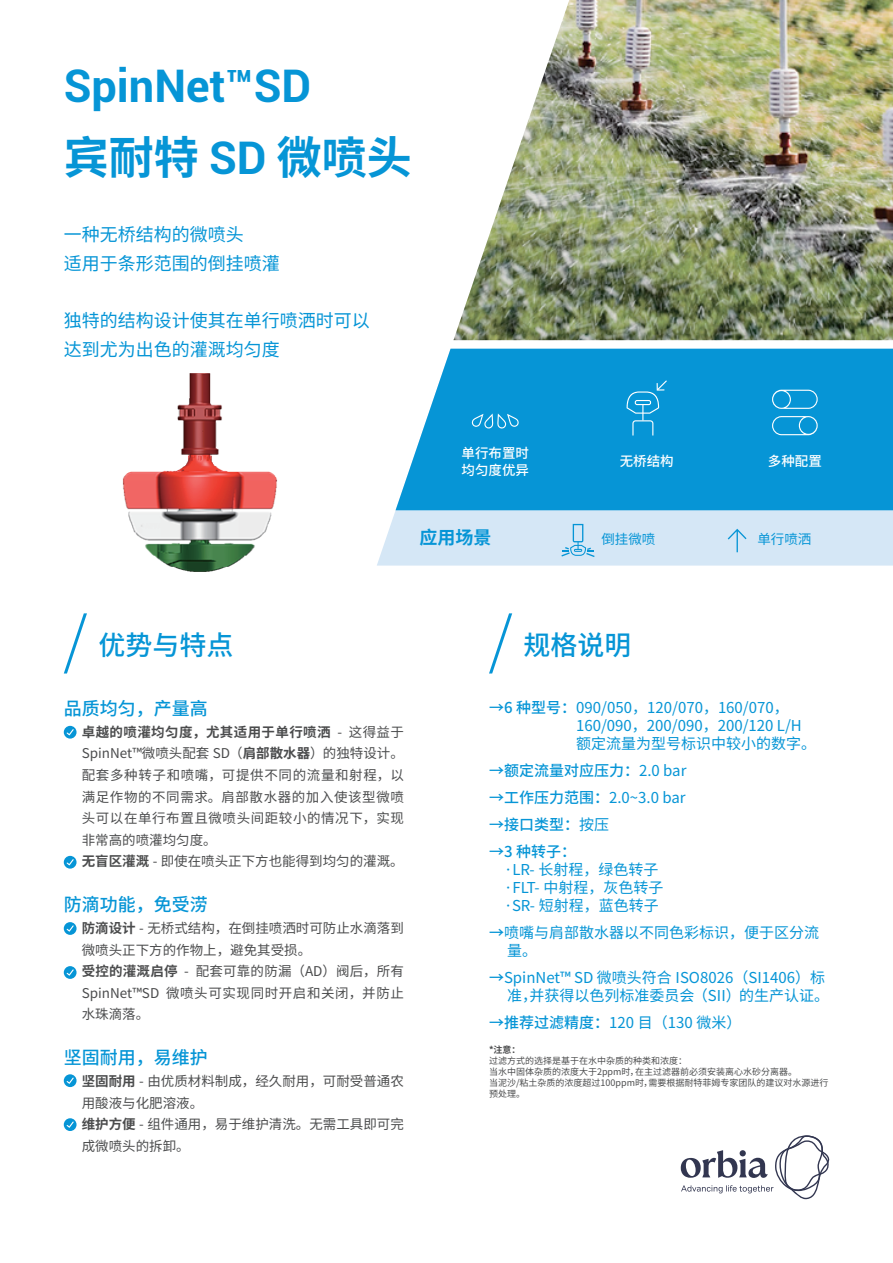
<style>
.page{position:relative;width:893px;height:1263px;background:#fff}
.page>*{position:absolute;margin:0;border:0;box-sizing:border-box;transform-origin:0 0}
.t1{font:700 45px "Roboto";color:#0695d6}
.t2{font:700 45px "Source Han Sans CN";color:#0695d6}
.t3{font:500 27px "Source Han Sans CN";color:#0695d6}
.t4{font:18px/28.8px "Source Han Sans CN";color:#0695d6}
.t5{font:500 18px "Source Han Sans CN";color:#0695d6}
.t6{font:700 18px "Source Han Sans CN";color:#0695d6}
.t7{font:15px/18px "Source Han Sans CN";color:#0695d6}
.t8{font:500 15px "Source Han Sans CN";color:#0695d6}
.t9{font:13.5px/21.6px "Source Han Sans CN";color:#4b4c4d}
.t10{font:13.5px/21.6px "Source Han Sans CN";letter-spacing:.045em;color:#4b4c4d}
.t11{font:500 13.5px/16.2px "Source Han Sans CN";color:#fff}
.t12{font:13.5px "Source Han Sans CN";color:#0695d6}
.t13{font:9px/10.8px "Source Han Sans CN";color:#4b4c4d}
.t14{font:700 9px "Source Han Sans CN";color:#4b4c4d}
.s1{font-family:"Roboto"}
.s2{font-weight:700}
.s3{font-weight:500}
.s4{font-weight:400}
</style>
<div class="page">
<div style="left:377px;top:509px;width:516px;height:57px;background:#d5e7f6"></div>
<div style="left:396px;top:349px;width:497px;height:161px;background:#0695d6"></div>
<img style="left:453px;top:0;width:440px;height:340px">
<svg style="left:64px;top:613px;width:23px;height:60px"></svg>
<svg style="left:489px;top:613px;width:23px;height:60px"></svg>
<svg style="left:64px;top:1074px;width:13px;height:13px"></svg>
<svg style="left:67px;top:1077px;width:7px;height:7px"></svg>
<svg style="left:64px;top:966px;width:13px;height:13px"></svg>
<svg style="left:67px;top:969px;width:7px;height:6px"></svg>
<svg style="left:64px;top:922px;width:13px;height:13px"></svg>
<svg style="left:67px;top:925px;width:7px;height:6px"></svg>
<svg style="left:64px;top:856px;width:13px;height:13px"></svg>
<svg style="left:67px;top:859px;width:7px;height:6px"></svg>
<svg style="left:64px;top:726px;width:13px;height:13px"></svg>
<svg style="left:67px;top:729px;width:7px;height:6px"></svg>
<svg style="left:64px;top:1118px;width:13px;height:13px"></svg>
<svg style="left:67px;top:1121px;width:7px;height:7px"></svg>
<svg style="left:772px;top:390px;width:46px;height:45px"></svg>
<svg style="left:472px;top:413px;width:47px;height:15px"></svg>
<svg style="left:627px;top:380px;width:40px;height:55px"></svg>
<img style="left:122px;top:373px;width:156px;height:199px">
<svg style="left:728px;top:529px;width:18px;height:23px"></svg>
<svg style="left:561px;top:524px;width:34px;height:33px"></svg>
<svg style="left:681px;top:1135px;width:149px;height:64px"></svg>
<h1 class="t1" style="left:64px;top:55px;width:249px">SpinNet™SD</h1>
<h1 class="t2" style="left:64px;top:132px;width:350px">宾耐特 <span class="s1">SD</span> 微喷头</h1>
<p class="t4" style="left:64px;top:220px;width:217px">一种无桥结构的微喷头<br>适用于条形范围的倒挂喷灌</p>
<p class="t4" style="left:64px;top:307px;width:307px">独特的结构设计使其在单行喷洒时可以达到尤为出色的灌溉均匀度</p>
<p class="t11" style="left:461px;top:446px;width:69px">单行布置时均匀度优异</p>
<p class="t11" style="left:620px;top:453px;width:55px">无桥结构</p>
<p class="t11" style="left:768px;top:453px;width:55px">多种配置</p>
<p class="t6" style="left:420px;top:527px;width:73px">应用场景</p>
<p class="t12" style="left:601px;top:532px;width:55px">倒挂微喷</p>
<p class="t12" style="left:757px;top:532px;width:56px">单行喷洒</p>
<h2 class="t3" style="left:98px;top:630px;width:136px">优势与特点</h2>
<p class="t5" style="left:64px;top:698px;width:145px">品质均匀，产量高</p>
<p class="t10" style="left:82px;top:721px;width:324px"><span class="s2">卓越的喷灌均匀度，尤其适用于单行喷洒</span> - 这得益于<br>SpinNet™微喷头配套 SD（<span class="s2">肩部散水器</span>）的独特设计。配套多种转子和喷嘴，可提供不同的流量和射程，以满足作物的不同需求。肩部散水器的加入使该型微喷头可以在单行布置且微喷头间距较小的情况下，实现非常高的喷灌均匀度。<br><span class="s2">无盲区灌溉</span> - 即使在喷头正下方也能得到均匀的灌溉。</p>
<p class="t5" style="left:64px;top:895px;width:145px">防滴功能，免受涝</p>
<p class="t9" style="left:82px;top:917px;width:324px"><span class="s2">防滴设计</span> - 无桥式结构，在倒挂喷洒时可防止水滴落到微喷头正下方的作物上，避免其受损。<br><span class="s2">受控的灌溉启停</span> - 配套可靠的防漏（AD）阀后，所有<br>SpinNet™SD 微喷头可实现同时开启和关闭，并防止水珠滴落。</p>
<p class="t5" style="left:64px;top:1048px;width:145px">坚固耐用，易维护</p>
<p class="t9" style="left:82px;top:1070px;width:324px"><span class="s2">坚固耐用</span> - 由优质材料制成，经久耐用，可耐受普通农用酸液与化肥溶液。<br><span class="s2">维护方便</span> - 组件通用，易于维护清洗。无需工具即可完成微喷头的拆卸。</p>
<h2 class="t3" style="left:524px;top:630px;width:109px">规格说明</h2>
<p class="t7" style="left:576px;top:698px;width:242px;text-indent:-87px"><span class="s3">→6 种型号：</span>090/050，120/070，160/070，<br>160/090，200/090，200/120 L/H额定流量为型号标识中较小的数字。</p>
<p class="t8" style="left:489px;top:762px;width:199px">→额定流量对应压力：<span class="s4">2.0 bar</span></p>
<p class="t7" style="left:489px;top:788px;width:198px"><span class="s3">→工作压力范围：</span>2.0~3.0 bar</p>
<p class="t8" style="left:489px;top:816px;width:121px">→接口类型：<span class="s4">按压</span></p>
<p class="t8" style="left:489px;top:843px;width:89px">→3 种转子：</p>
<p class="t7" style="left:504px;top:860px;width:161px">·LR- 长射程，绿色转子·FLT- 中射程，灰色转子·SR- 短射程，蓝色转子</p>
<p class="t7" style="left:507px;top:923px;width:314px;text-indent:-18px"><span class="s3">→</span>喷嘴与肩部散水器以不同色彩标识，便于区分流量。</p>
<p class="t7" style="left:489px;top:968px;width:342px;text-align:right"><span class="s3">→</span>SpinNet™ SD 微喷头符合 ISO8026（SI1406）标准，并获得以色列标准委员会（SII）的生产认证。</p>
<p class="t7" style="left:489px;top:1013px;width:254px"><span class="s3">→推荐过滤精度：</span>120 目（130 微米）</p>
<p class="t14" style="left:489px;top:1045px;width:33px">*注意：</p>
<p class="t13" style="left:489px;top:1056px;width:341px">过滤方式的选择是基于在水中杂质的种类和浓度：<br>当水中固体杂质的浓度大于2ppm时，在主过滤器前必须安装离心水砂分离器。<br>当泥沙/粘土杂质的浓度超过100ppm时，需要根据耐特菲姆专家团队的建议对水源进行预处理。</p>
</div>
